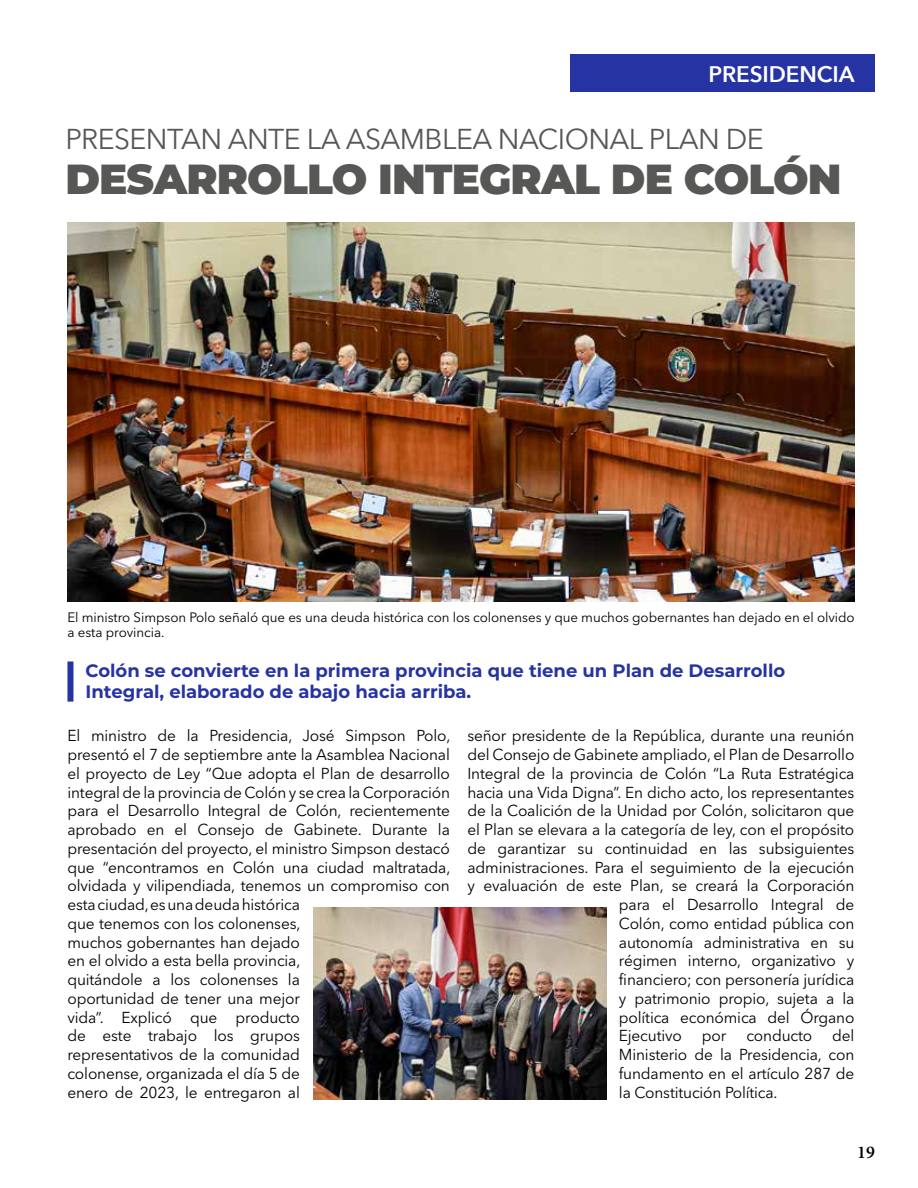
<style>
.page{position:relative;width:918px;height:1188px;background:#fff}
.page>*{position:absolute;margin:0;border:0;box-sizing:border-box;transform-origin:0 0}
.t1{font:900 42px "Montserrat";letter-spacing:-.02em;color:#575756}
.t2{font:28.5px "Avenir Next LT Pro";letter-spacing:-.02em;color:#575756}
.t3{font:600 22.5px "Avenir Next";letter-spacing:-.005em;color:#fff}
.t4{font:700 18px/21.6px "Montserrat";color:#2633a3}
.t5{font:600 18px "Minion Pro";color:#000}
.t6{font:15.75px/18.8px "Avenir Next LT Pro";letter-spacing:-.01em;color:#000}
.t7{font:13.5px/15px "Avenir Next LT Pro";letter-spacing:-.005em;color:#000}
</style>
<div class="page">
<div style="left:570px;top:54px;width:305px;height:38px;background:#2633a3"></div>
<img style="left:67px;top:223px;width:788px;height:379px">
<div style="left:67px;top:661px;width:6px;height:41px;background:#2633a3"></div>
<img style="left:313px;top:907px;width:293px;height:193px">
<h3 class="t3" style="left:708px;top:55px;width:148px">PRESIDENCIA</h3>
<h2 class="t2" style="left:65px;top:122px;width:700px">PRESENTAN ANTE LA ASAMBLEA NACIONAL PLAN DE</h2>
<h1 class="t1" style="left:65px;top:147px;width:778px">DESARROLLO INTEGRAL DE COLÓN</h1>
<p class="t7" style="left:67px;top:610px;width:789px">El ministro Simpson Polo señaló que es una deuda histórica con los colonenses y que muchos gobernantes han dejado en el olvido a esta provincia.</p>
<p class="t4" style="left:86px;top:659px;width:701px">Colón se convierte en la primera provincia que tiene un Plan de Desarrollo<br>Integral, elaborado de abajo hacia arriba.</p>
<p class="t6" style="left:67px;top:726px;width:384px">El ministro de la Presidencia, José Simpson Polo, presentó el 7 de septiembre ante la Asamblea Nacional el proyecto de Ley “Que adopta el Plan de desarrollo integral de la provincia de Colón y se crea la Corporación para el Desarrollo Integral de Colón, recientemente aprobado en el Consejo de Gabinete. Durante la presentación del proyecto, el ministro Simpson destacó que “encontramos en Colón una ciudad maltratada, olvidada y vilipendiada, tenemos un compromiso con esta ciudad, es una deuda histórica<br>que tenemos con los colonenses,<br>muchos gobernantes han dejado<br>en el olvido a esta bella provincia,<br>quitándole a los colonenses la<br>oportunidad de tener una mejor<br>vida”. Explicó que producto<br>de este trabajo los grupos<br>representativos de la comunidad<br>colonense, organizada el día 5 de<br>enero de 2023, le entregaron al</p>
<p class="t6" style="left:467px;top:726px;width:389px">señor presidente de la República, durante una reunión</p>
<p class="t6" style="left:467px;top:745px;width:389px">del Consejo de Gabinete ampliado, el Plan de Desarrollo</p>
<p class="t6" style="left:467px;top:764px;width:389px">Integral de la provincia de Colón “La Ruta Estratégica</p>
<p class="t6" style="left:467px;top:783px;width:388px">hacia una Vida Digna”. En dicho acto, los representantes</p>
<p class="t6" style="left:467px;top:801px;width:389px">de la Coalición de la Unidad por Colón, solicitaron que</p>
<p class="t6" style="left:467px;top:820px;width:388px">el Plan se elevara a la categoría de ley, con el propósito</p>
<p class="t6" style="left:467px;top:839px;width:389px">de garantizar su continuidad en las subsiguientes</p>
<p class="t6" style="left:467px;top:858px;width:388px">administraciones. Para el seguimiento de la ejecución</p>
<p class="t6" style="left:467px;top:876px;width:389px">y evaluación de este Plan, se creará la Corporación</p>
<p class="t6" style="left:619px;top:895px;width:237px">para el Desarrollo Integral de</p>
<p class="t6" style="left:619px;top:914px;width:237px">Colón, como entidad pública con</p>
<p class="t6" style="left:619px;top:933px;width:237px">autonomía administrativa en su</p>
<p class="t6" style="left:619px;top:951px;width:237px">régimen interno, organizativo y</p>
<p class="t6" style="left:619px;top:970px;width:237px">financiero; con personería jurídica</p>
<p class="t6" style="left:619px;top:989px;width:237px">y patrimonio propio, sujeta a la</p>
<p class="t6" style="left:619px;top:1008px;width:237px">política económica del Órgano</p>
<p class="t6" style="left:619px;top:1026px;width:65px">Ejecutivo</p>
<p class="t6" style="left:702px;top:1026px;width:26px">por</p>
<p class="t6" style="left:746px;top:1026px;width:67px">conducto</p>
<p class="t6" style="left:619px;top:1026px;width:237px;text-align:justify;text-indent:213px">del Ministerio de la Presidencia, con fundamento en el artículo 287 de la Constitución Política.</p>
<p class="t5" style="left:857px;top:1140px;width:19px">19</p>
</div>
